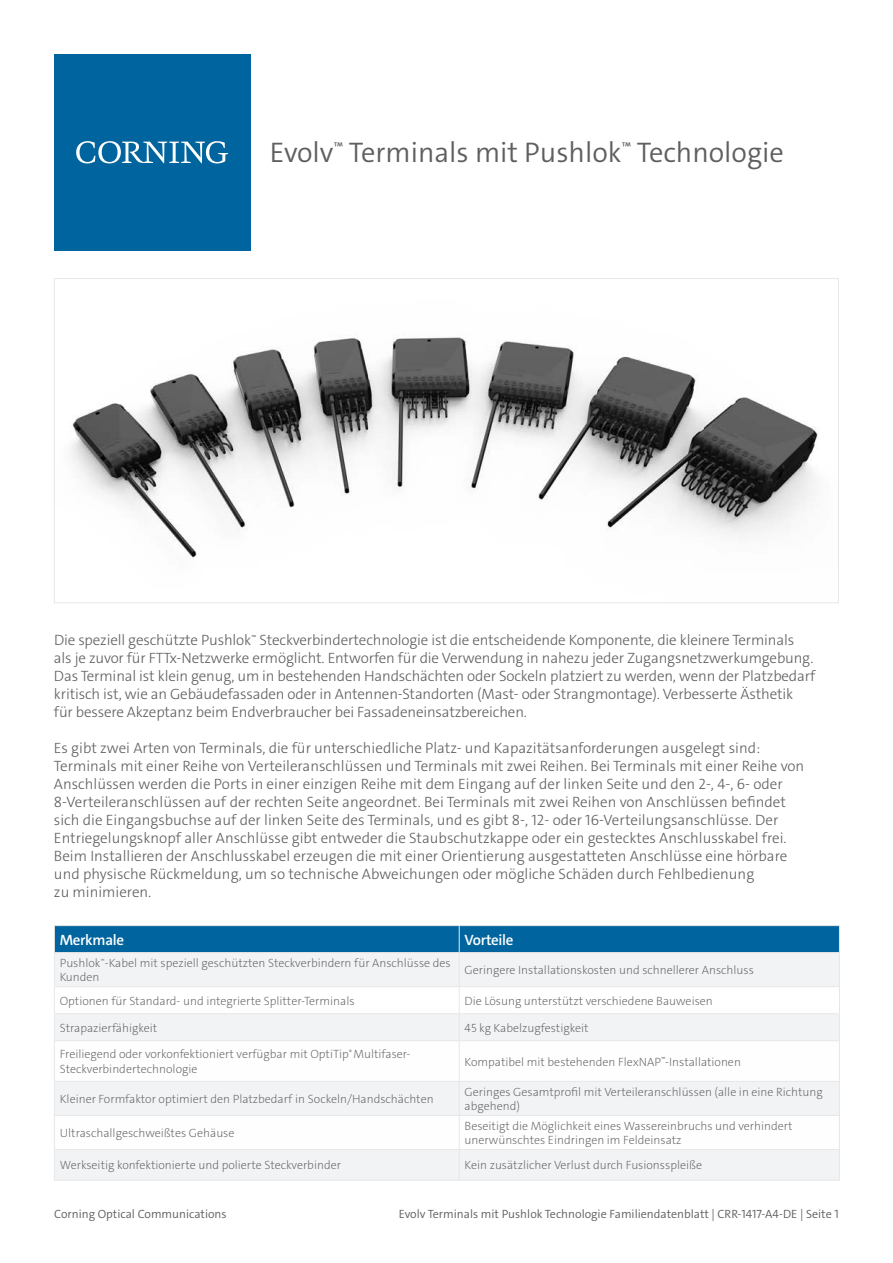
<style>
.page{position:relative;width:893px;height:1263px;background:#fff}
.page>*{position:absolute;margin:0;border:0;box-sizing:border-box;transform-origin:0 0}
.t1{font:300 28.5px "The Sans C4 s";color:#5f5f62}
.t2{font:300 15px/18px "The Sans C4 s";color:#5f5f62}
.t3{font:600 15px "The Sans C4 s";letter-spacing:-.02em;color:#fff}
.t4{font:200 12px/14.4px "The Sans C4 s";color:#5f5f62}
.t5{font:300 12px "The Sans C4 s";color:#5f5f62}
</style>
<div class="page">
<div style="left:54px;top:54px;width:196px;height:196px;background:#00649e"></div>
<svg style="left:76px;top:141px;width:152px;height:23px"></svg>
<svg style="left:54px;top:278px;width:785px;height:325px"></svg>
<svg style="left:55px;top:953px;width:784px;height:227px;fill:#f2f3f4"></svg>
<svg style="left:55px;top:1041px;width:784px;height:108px"></svg>
<hr style="left:54px;top:925px;width:405px;height:1px;background:#e6e7e9">
<hr style="left:459px;top:925px;width:381px;height:1px;background:#e6e7e9">
<div style="left:54px;top:926px;width:786px;height:26px;background:#00649e"></div>
<hr style="left:54px;top:952px;width:405px;height:1px;background:#e6e7e9">
<hr style="left:54px;top:953px;width:1px;height:33px;background:#e6e7e9">
<hr style="left:459px;top:952px;width:381px;height:1px;background:#e6e7e9">
<hr style="left:459px;top:953px;width:1px;height:33px;background:#e6e7e9">
<hr style="left:839px;top:953px;width:1px;height:33px;background:#e6e7e9">
<hr style="left:54px;top:986px;width:405px;height:1px;background:#e6e7e9">
<hr style="left:459px;top:986px;width:381px;height:1px;background:#e6e7e9">
<hr style="left:54px;top:1013px;width:405px;height:1px;background:#e6e7e9">
<svg style="left:54px;top:987px;width:1px;height:53px"></svg>
<hr style="left:459px;top:1013px;width:381px;height:1px;background:#e6e7e9">
<svg style="left:459px;top:987px;width:1px;height:53px"></svg>
<svg style="left:839px;top:987px;width:1px;height:53px"></svg>
<hr style="left:54px;top:1040px;width:405px;height:1px;background:#e6e7e9">
<hr style="left:54px;top:1041px;width:1px;height:40px;background:#e6e7e9">
<hr style="left:459px;top:1040px;width:381px;height:1px;background:#e6e7e9">
<hr style="left:459px;top:1041px;width:1px;height:40px;background:#e6e7e9">
<hr style="left:839px;top:1041px;width:1px;height:40px;background:#e6e7e9">
<hr style="left:54px;top:1081px;width:405px;height:1px;background:#e6e7e9">
<hr style="left:54px;top:1082px;width:1px;height:33px;background:#e6e7e9">
<hr style="left:459px;top:1081px;width:381px;height:1px;background:#e6e7e9">
<hr style="left:459px;top:1082px;width:1px;height:33px;background:#e6e7e9">
<hr style="left:839px;top:1082px;width:1px;height:33px;background:#e6e7e9">
<hr style="left:54px;top:1115px;width:405px;height:1px;background:#e6e7e9">
<hr style="left:54px;top:1116px;width:1px;height:33px;background:#e6e7e9">
<hr style="left:459px;top:1115px;width:381px;height:1px;background:#e6e7e9">
<hr style="left:459px;top:1116px;width:1px;height:33px;background:#e6e7e9">
<hr style="left:839px;top:1116px;width:1px;height:33px;background:#e6e7e9">
<hr style="left:54px;top:1149px;width:405px;height:1px;background:#e6e7e9">
<hr style="left:54px;top:1150px;width:1px;height:30px;background:#e6e7e9">
<hr style="left:459px;top:1149px;width:381px;height:1px;background:#e6e7e9">
<hr style="left:459px;top:1150px;width:1px;height:30px;background:#e6e7e9">
<hr style="left:839px;top:1150px;width:1px;height:30px;background:#e6e7e9">
<hr style="left:54px;top:1180px;width:405px;height:1px;background:#e6e7e9">
<hr style="left:459px;top:1180px;width:381px;height:1px;background:#e6e7e9">
<p class="t1" style="left:270px;top:134px;width:516px">Evolv<sup>™</sup> Terminals mit Pushlok<sup>™</sup> Technologie</p>
<p class="t2" style="left:54px;top:631px;width:763px">Die speziell geschützte Pushlok<sup>™</sup> Steckverbindertechnologie ist die entscheidende Komponente, die kleinere Terminals als je zuvor für FTTx-Netzwerke ermöglicht. Entworfen für die Verwendung in nahezu jeder Zugangsnetzwerkumgebung.<br>Das Terminal ist klein genug, um in bestehenden Handschächten oder Sockeln platziert zu werden, wenn der Platzbedarf kritisch ist, wie an Gebäudefassaden oder in Antennen-Standorten (Mast- oder Strangmontage). Verbesserte Ästhetik für bessere Akzeptanz beim Endverbraucher bei Fassadeneinsatzbereichen.</p>
<p class="t2" style="left:54px;top:739px;width:752px">Es gibt zwei Arten von Terminals, die für unterschiedliche Platz- und Kapazitätsanforderungen ausgelegt sind:<br>Terminals mit einer Reihe von Verteileranschlüssen und Terminals mit zwei Reihen. Bei Terminals mit einer Reihe von Anschlüssen werden die Ports in einer einzigen Reihe mit dem Eingang auf der linken Seite und den 2-, 4-, 6- oder 8-Verteileranschlüssen auf der rechten Seite angeordnet. Bei Terminals mit zwei Reihen von Anschlüssen befindet sich die Eingangsbuchse auf der linken Seite des Terminals, und es gibt 8-, 12- oder 16-Verteilungsanschlüsse. Der Entriegelungsknopf aller Anschlüsse gibt entweder die Staubschutzkappe oder ein gestecktes Anschlusskabel frei.<br>Beim Installieren der Anschlusskabel erzeugen die mit einer Orientierung ausgestatteten Anschlüsse eine hörbare und physische Rückmeldung, um so technische Abweichungen oder mögliche Schäden durch Fehlbedienung<br>zu minimieren.</p>
<p class="t3" style="left:60px;top:930px;width:66px">Merkmale</p>
<p class="t3" style="left:465px;top:930px;width:50px">Vorteile</p>
<p class="t4" style="left:60px;top:956px;width:393px">Pushlok<sup>™</sup>-Kabel mit speziell geschützten Steckverbindern für Anschlüsse des<br>Kunden</p>
<p class="t4" style="left:465px;top:963px;width:291px">Geringere Installationskosten und schnellerer Anschluss</p>
<p class="t4" style="left:60px;top:993px;width:296px">Optionen für Standard- und integrierte Splitter-Terminals</p>
<p class="t4" style="left:465px;top:993px;width:250px">Die Lösung unterstützt verschiedene Bauweisen</p>
<p class="t4" style="left:60px;top:1020px;width:99px">Strapazierfähigkeit</p>
<p class="t4" style="left:465px;top:1020px;width:125px">45 kg Kabelzugfestigkeit</p>
<p class="t4" style="left:60px;top:1047px;width:352px">Freiliegend oder vorkonfektioniert verfügbar mit OptiTip<sup>®</sup> Multifaser-</p>
<p class="t4" style="left:60px;top:1061px;width:139px">Steckverbindertechnologie</p>
<p class="t4" style="left:465px;top:1054px;width:278px">Kompatibel mit bestehenden FlexNAP<sup>™</sup>-Installationen</p>
<p class="t4" style="left:60px;top:1092px;width:375px">Kleiner Formfaktor optimiert den Platzbedarf in Sockeln/Handschächten</p>
<p class="t4" style="left:465px;top:1084px;width:360px">Geringes Gesamtprofil mit Verteileranschlüssen (alle in eine Richtung abgehend)</p>
<p class="t4" style="left:60px;top:1126px;width:176px">Ultraschallgeschweißtes Gehäuse</p>
<p class="t4" style="left:465px;top:1118px;width:330px">Beseitigt die Möglichkeit eines Wassereinbruchs und verhindert</p>
<p class="t4" style="left:465px;top:1133px;width:218px">unerwünschtes Eindringen im Feldeinsatz</p>
<p class="t4" style="left:60px;top:1158px;width:283px">Werkseitig konfektionierte und polierte Steckverbinder</p>
<p class="t4" style="left:465px;top:1158px;width:239px">Kein zusätzlicher Verlust durch Fusionsspleiße</p>
<p class="t5" style="left:54px;top:1206px;width:174px">Corning Optical Communications</p>
<p class="t5" style="left:399px;top:1206px;width:441px">Evolv Terminals mit Pushlok Technologie Familiendatenblatt | CRR-1417-A4-DE | Seite 1</p>
</div>
